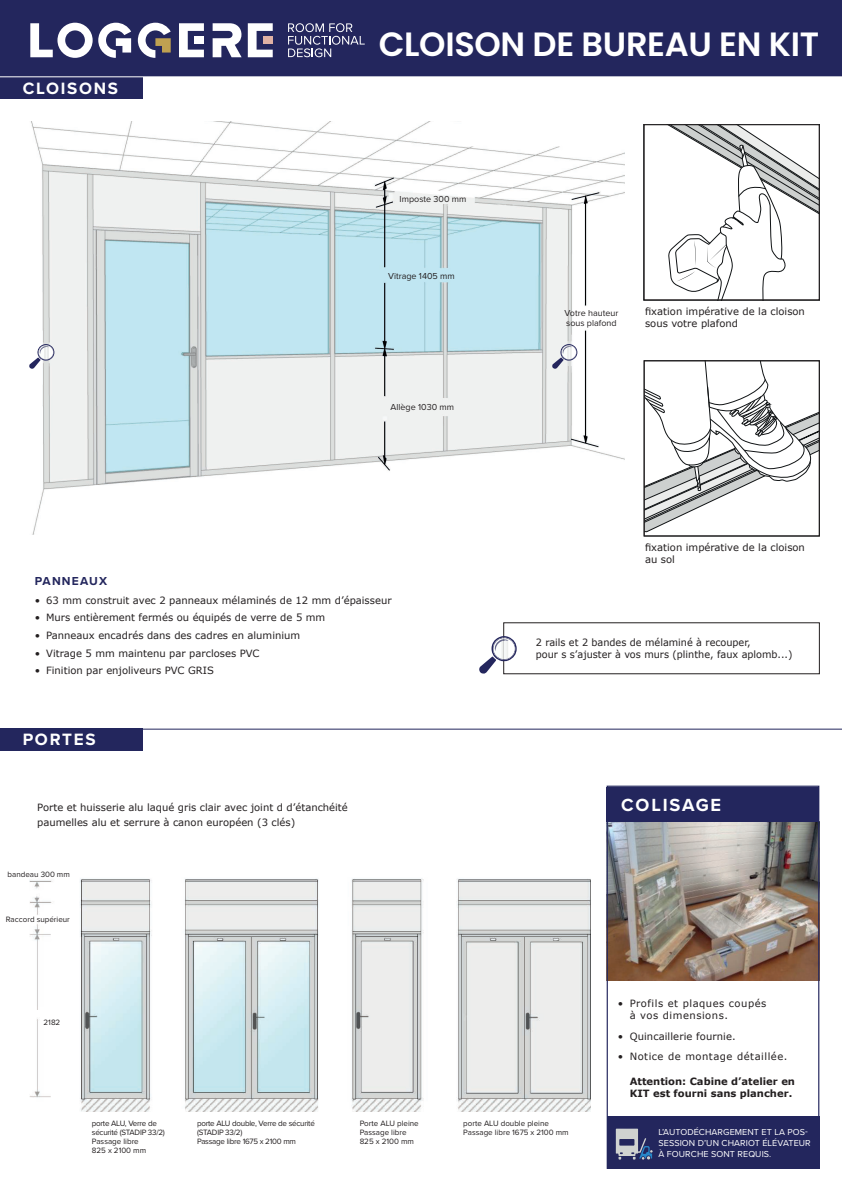
<style>
.page{position:relative;width:842px;height:1191px;background:#fff}
.page>*{position:absolute;margin:0;border:0;box-sizing:border-box;transform-origin:0 0}
.t1{font:600 33.6px "Poppins";letter-spacing:-.01em;color:#fff}
.t2{font:700 18.2px "Proxima Nova";letter-spacing:.1em;color:#fff}
.t3{font:700 17px "Proxima Nova";letter-spacing:.1em;color:#fff}
.t4{font:700 12px "Proxima Nova";letter-spacing:.1em;color:#23265d}
.t5{font:10px/12px "Verdana";color:#231f20}
.t6{font:10px/12px "Verdana";letter-spacing:.05em;color:#231f20}
.t7{font:700 10px/12px "Verdana";color:#231f20}
.t8{font:9px/11px "Proxima Nova";letter-spacing:.01em;color:#fff}
.t9{font:9px/10px "Proxima Nova";color:#231f20}
.t10{font:8px/9px "Proxima Nova";letter-spacing:-.03em;color:#231f20}
.t11{font:8px/9px "Proxima Nova";color:#231f20}
</style>
<div class="page">
<img style="left:31px;top:122px;width:594px;height:412px">
<svg style="left:552px;top:344px;width:25px;height:25px"></svg>
<svg style="left:29px;top:344px;width:25px;height:25px"></svg>
<div style="left:0;top:0;width:842px;height:77px;background:#23265d"></div>
<svg style="left:288px;top:23px;width:77px;height:34px"></svg>
<svg style="left:179px;top:23px;width:25px;height:34px"></svg>
<svg style="left:213px;top:23px;width:29px;height:34px"></svg>
<svg style="left:248px;top:23px;width:25px;height:34px"></svg>
<svg style="left:30px;top:23px;width:101px;height:35px"></svg>
<svg style="left:138px;top:23px;width:33px;height:35px"></svg>
<div style="left:0;top:77px;width:143px;height:22px;background:#23265d"></div>
<div style="left:0;top:728px;width:143px;height:23px;background:#23265d"></div>
<hr style="left:0;top:76px;width:842px;height:1px;background:#fff">
<hr style="left:143px;top:728px;width:699px;height:1px;background:#23265d">
<svg style="left:646px;top:362px;width:172px;height:170px"></svg>
<div style="left:644px;top:360px;width:176px;height:176px;border:1px solid #231f20"></div>
<svg style="left:668px;top:126px;width:150px;height:172px"></svg>
<div style="left:644px;top:124px;width:176px;height:176px;border:1px solid #231f20"></div>
<svg style="left:479px;top:636px;width:38px;height:37px"></svg>
<img style="left:609px;top:821px;width:208px;height:159px">
<div style="left:607px;top:787px;width:212px;height:34px;background:#23265d"></div>
<div style="left:607px;top:785px;width:212px;height:383px;border:1px solid #23265d"></div>
<div style="left:607px;top:1116px;width:212px;height:52px;background:#23265d"></div>
<svg style="left:616px;top:1128px;width:37px;height:31px"></svg>
<img style="left:29px;top:878px;width:562px;height:233px">
<h3 class="t3" style="left:23px;top:75px;width:97px">CLOISONS</h3>
<h1 class="t1" style="left:379px;top:25px;width:442px">CLOISON DE BUREAU EN KIT</h1>
<p class="t9" style="left:400px;top:193px;width:68px">Imposte 300 mm</p>
<p class="t9" style="left:388px;top:270px;width:68px">Vitrage 1405 mm</p>
<p class="t9" style="left:391px;top:401px;width:65px">Allège 1030 mm</p>
<p class="t9" style="left:564px;top:307px;width:55px">Votre hauteur sous plafond</p>
<p class="t5" style="left:645px;top:305px;width:161px">fixation impérative de la cloison sous votre plafond</p>
<p class="t5" style="left:645px;top:541px;width:161px">fixation impérative de la cloison au sol</p>
<p class="t4" style="left:35px;top:571px;width:74px">PANNEAUX</p>
<p class="t5" style="left:35px;top:594px;width:358px">• 63 mm construit avec 2 panneaux mélaminés de 12 mm d’épaisseur</p>
<p class="t5" style="left:35px;top:611px;width:292px">• Murs entièrement fermés ou équipés de verre de 5 mm</p>
<p class="t5" style="left:35px;top:629px;width:267px">• Panneaux encadrés dans des cadres en aluminium</p>
<p class="t5" style="left:35px;top:647px;width:226px">• Vitrage 5 mm maintenu par parcloses PVC</p>
<p class="t5" style="left:35px;top:664px;width:181px">• Finition par enjoliveurs PVC GRIS</p>
<h3 class="t3" style="left:23px;top:727px;width:74px">PORTES</h3>
<p class="t5" style="left:37px;top:800px;width:312px;line-height:14.8px">Porte et huisserie alu laqué gris clair avec joint d d’étanchéité paumelles alu et serrure à canon européen (3 clés)</p>
<p class="t11" style="left:8px;top:869px;width:64px">bandeau 300 mm</p>
<p class="t11" style="left:6px;top:914px;width:65px">Raccord supérieur</p>
<p class="t5" style="left:536px;top:636px;width:258px">2 rails et 2 bandes de mélaminé à recouper,<br>pour s s’ajuster à vos murs (plinthe, faux aplomb...)</p>
<h2 class="t2" style="left:621px;top:791px;width:101px">COLISAGE</h2>
<p class="t11" style="left:44px;top:1018px;width:18px">2182</p>
<p class="t10" style="left:92px;top:1119px;width:75px">porte ALU, Verre de sécurité (STADIP 33/2)<br>Passage libre<br>825 x 2100 mm</p>
<p class="t10" style="left:197px;top:1119px;width:119px">porte ALU double, Verre de sécurité (STADIP 33/2)<br>Passage libre 1675 x 2100 mm</p>
<p class="t11" style="left:360px;top:1119px;width:61px">Porte ALU pleine<br>Passage libre<br>825 x 2100 mm</p>
<p class="t11" style="left:463px;top:1119px;width:107px">porte ALU double pleine<br>Passage libre 1675 x 2100 mm</p>
<p class="t6" style="left:630px;top:997px;width:138px;text-indent:-12px">• Profils et plaques coupés à vos dimensions.</p>
<p class="t5" style="left:618px;top:1030px;width:119px">• Quincaillerie fournie.</p>
<p class="t6" style="left:618px;top:1050px;width:171px">• Notice de montage détaillée.</p>
<p class="t7" style="left:630px;top:1075px;width:167px">Attention: Cabine d’atelier en<br>KIT est fourni sans plancher.</p>
<p class="t8" style="left:658px;top:1126px;width:154px">L’AUTODÉCHARGEMENT ET LA POS-<br>SESSION D’UN CHARIOT ÉLÉVATEUR<br>À FOURCHE SONT REQUIS.</p>
</div>
